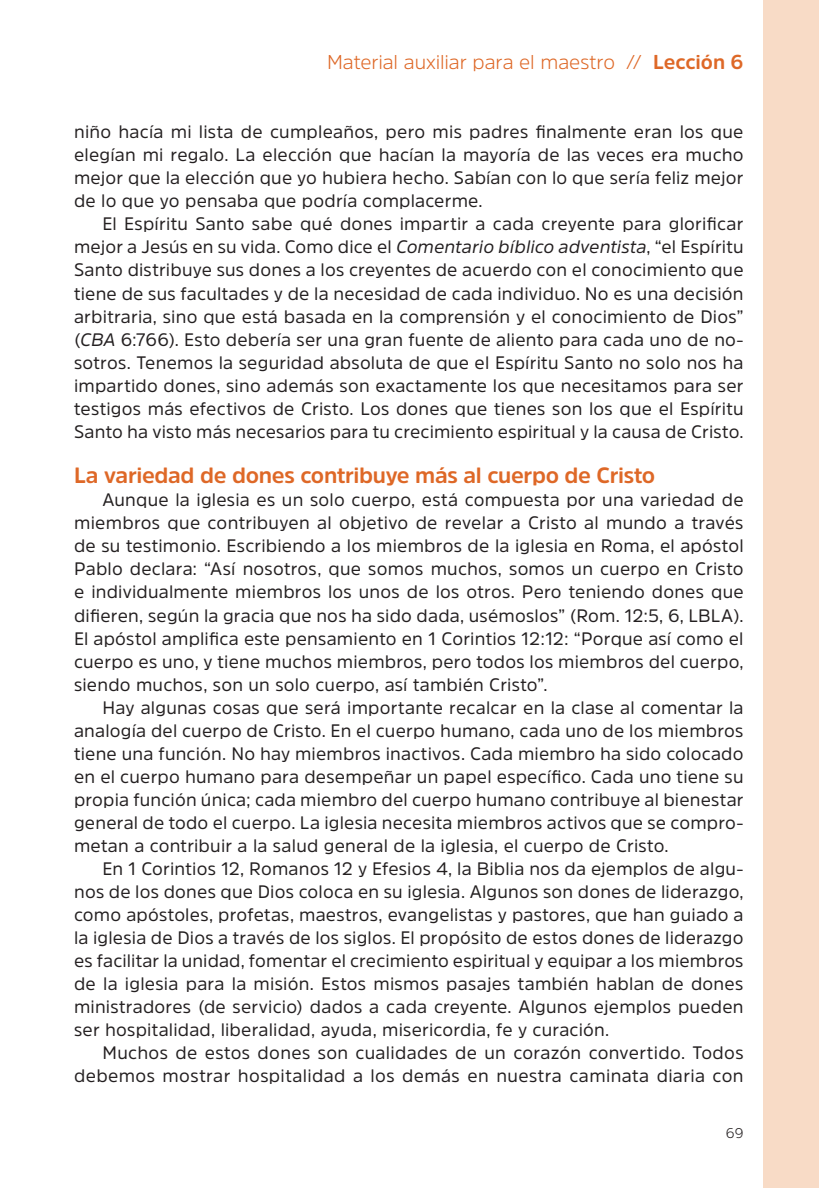
<style>
.page{position:relative;width:819px;height:1188px;background:#fff}
.page>*{position:absolute;margin:0;border:0;box-sizing:border-box;transform-origin:0 0}
.t1{font:700 22px "Amsi Pro";letter-spacing:-.015em;color:#de6827}
.t2{font:300 20px "Amsi Pro";letter-spacing:-.005em;color:#de6827}
.t3{font:18px/23px "Amsi Pro";letter-spacing:.01em;color:#231f20;text-align:justify}
.t4{font:300 14px "Amsi Pro";color:#231f20}
.s1{font-weight:700}
.s2{font-style:italic}
</style>
<div class="page">
<div style="left:763px;top:0;width:55px;height:1188px;background:#f8dbc6"></div>
<p class="t2" style="left:327px;top:49px;width:418px">Material auxiliar para el maestro // <span class="s1">Lección 6</span></p>
<p class="t3" style="left:74px;top:120px;width:671px">niño hacía mi lista de cumpleaños, pero mis padres finalmente eran los que elegían mi regalo. La elección que hacían la mayoría de las veces era mucho mejor que la elección que yo hubiera hecho. Sabían con lo que sería feliz mejor de lo que yo pensaba que podría complacerme.</p>
<p class="t3" style="left:74px;top:212px;width:671px;text-indent:28px">El Espíritu Santo sabe qué dones impartir a cada creyente para glorificar mejor a Jesús en su vida. Como dice el <span class="s2">Comentario bíblico adventista</span>, “el Espíritu Santo distribuye sus dones a los creyentes de acuerdo con el conocimiento que tiene de sus facultades y de la necesidad de cada individuo. No es una decisión arbitraria, sino que está basada en la comprensión y el conocimiento de Dios” (<span class="s2">CBA</span> 6:766). Esto debería ser una gran fuente de aliento para cada uno de no&shy;sotros. Tenemos la seguridad absoluta de que el Espíritu Santo no solo nos ha impartido dones, sino además son exactamente los que necesitamos para ser testigos más efectivos de Cristo. Los dones que tienes son los que el Espíritu Santo ha visto más necesarios para tu crecimiento espiritual y la causa de Cristo.</p>
<p class="t1" style="left:74px;top:461px;width:582px">La variedad de dones contribuye más al cuerpo de Cristo</p>
<p class="t3" style="left:74px;top:488px;width:671px;text-indent:28px">Aunque la iglesia es un solo cuerpo, está compuesta por una variedad de miembros que contribuyen al objetivo de revelar a Cristo al mundo a través de su testimonio. Escribiendo a los miembros de la iglesia en Roma, el apóstol Pablo declara: “Así nosotros, que somos muchos, somos un cuerpo en Cristo e individualmente miembros los unos de los otros. Pero teniendo dones que difieren, según la gracia que nos ha sido dada, usémoslos” (Rom. 12:5, 6, LBLA).<br>El apóstol amplifica este pensamiento en 1 Corintios 12:12: “Porque así como el cuerpo es uno, y tiene muchos miembros, pero todos los miembros del cuerpo, siendo muchos, son un solo cuerpo, así también Cristo”.</p>
<p class="t3" style="left:74px;top:695px;width:671px;text-indent:28px">Hay algunas cosas que será importante recalcar en la clase al comentar la analogía del cuerpo de Cristo. En el cuerpo humano, cada uno de los miembros tiene una función. No hay miembros inactivos. Cada miembro ha sido colocado en el cuerpo humano para desempeñar un papel específico. Cada uno tiene su propia función única; cada miembro del cuerpo humano contribuye al bienestar general de todo el cuerpo. La iglesia necesita miembros activos que se compro&shy;metan a contribuir a la salud general de la iglesia, el cuerpo de Cristo.</p>
<p class="t3" style="left:74px;top:856px;width:671px;text-indent:28px">En 1 Corintios 12, Romanos 12 y Efesios 4, la Biblia nos da ejemplos de algu&shy;nos de los dones que Dios coloca en su iglesia. Algunos son dones de liderazgo, como apóstoles, profetas, maestros, evangelistas y pastores, que han guiado a la iglesia de Dios a través de los siglos. El propósito de estos dones de liderazgo es facilitar la unidad, fomentar el crecimiento espiritual y equipar a los miembros de la iglesia para la misión. Estos mismos pasajes también hablan de dones ministradores (de servicio) dados a cada creyente. Algunos ejemplos pueden ser hospitalidad, liberalidad, ayuda, misericordia, fe y curación.</p>
<p class="t3" style="left:74px;top:1040px;width:670px;text-align:right">Muchos de estos dones son cualidades de un corazón convertido. Todos debemos mostrar hospitalidad a los demás en nuestra caminata diaria con</p>
<p class="t4" style="left:725px;top:1123px;width:19px">69</p>
</div>
